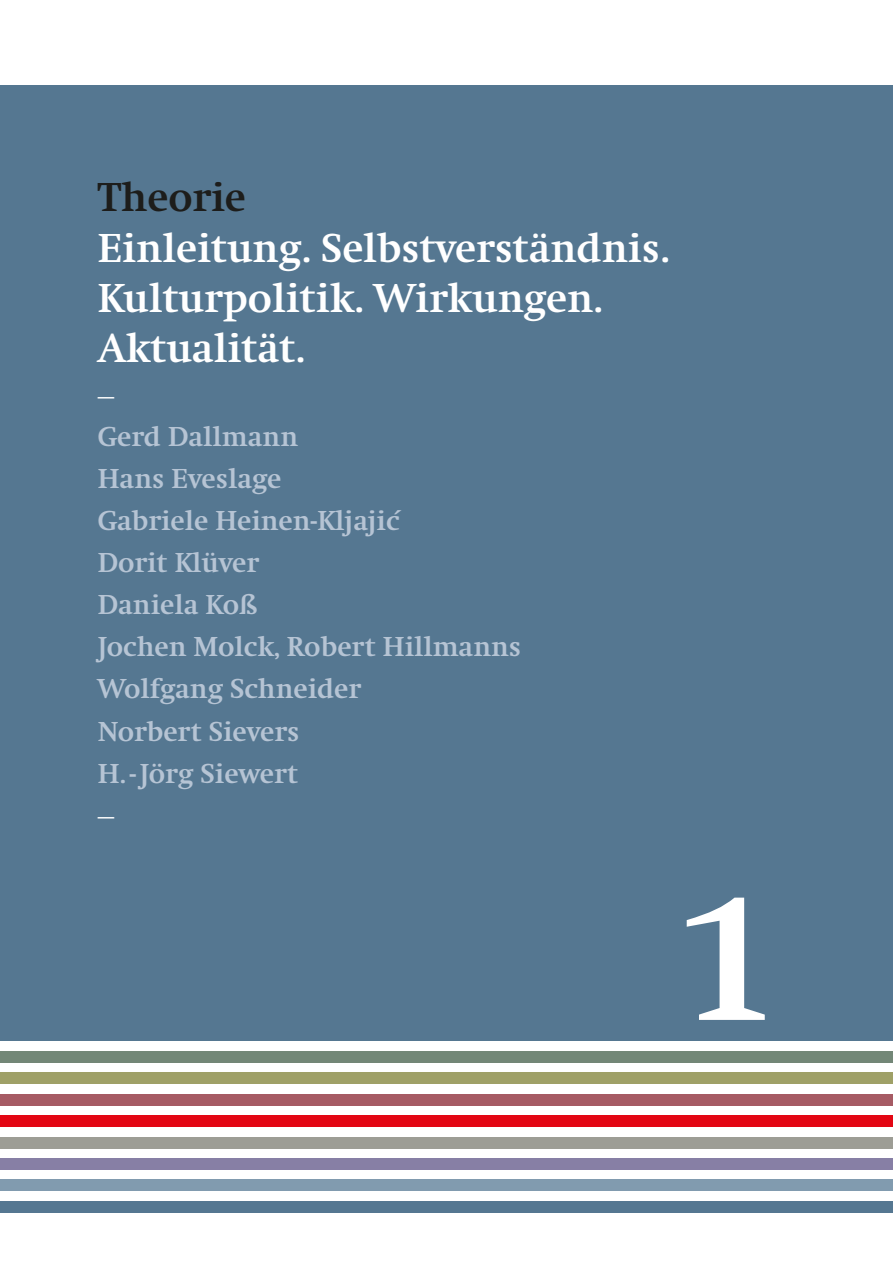
<style>
.page{position:relative;width:893px;height:1263px;background:#fff}
.page>*{position:absolute;margin:0;border:0;box-sizing:border-box;transform-origin:0 0}
.t1{font:700 189px "Swift";color:#fff}
.t2{font:700 42px/50.4px "Swift";color:#fff}
.t3{font:700 42px "Swift";color:#1d1d1b}
.t4{font:700 28.5px/42px "Swift";color:#b6c4d4}
.t5{font:24px "Swift";color:#fff}
</style>
<div class="page">
<div style="left:13px;top:85px;width:880px;height:956px;background:#557791"></div>
<div style="left:13px;top:1051px;width:880px;height:12px;background:#738777"></div>
<div style="left:13px;top:1072px;width:880px;height:12px;background:#9fa067"></div>
<div style="left:13px;top:1094px;width:880px;height:12px;background:#a65b64"></div>
<div style="left:13px;top:1115px;width:880px;height:12px;background:#e30613"></div>
<div style="left:13px;top:1137px;width:880px;height:11px;background:#9d9d95"></div>
<div style="left:13px;top:1158px;width:880px;height:12px;background:#877fa5"></div>
<div style="left:13px;top:1179px;width:880px;height:12px;background:#819baf"></div>
<div style="left:13px;top:1201px;width:880px;height:11px;background:#557791"></div>
<div style="left:0;top:1051px;width:13px;height:12px;background:#738777"></div>
<div style="left:0;top:1072px;width:13px;height:12px;background:#9fa067"></div>
<div style="left:0;top:1094px;width:13px;height:12px;background:#a65b64"></div>
<div style="left:0;top:1115px;width:13px;height:12px;background:#e30613"></div>
<div style="left:0;top:1137px;width:13px;height:11px;background:#9d9d95"></div>
<div style="left:0;top:1158px;width:13px;height:12px;background:#877fa5"></div>
<div style="left:0;top:1179px;width:13px;height:12px;background:#819baf"></div>
<div style="left:0;top:1201px;width:13px;height:11px;background:#557791"></div>
<div style="left:0;top:85px;width:13px;height:956px;background:#557791"></div>
<h2 class="t3" style="left:98px;top:175px;width:150px">Theorie</h2>
<h2 class="t2" style="left:98px;top:223px;width:573px">Einleitung. Selbstverständnis.<br>Kulturpolitik. Wirkungen.<br>Aktualität.</h2>
<p class="t5" style="left:98px;top:384px;width:18px">—</p>
<p class="t4" style="left:98px;top:416px;width:425px">Gerd Dallmann<br>Hans Eveslage<br>Gabriele Heinen-Kljajic ´<br>Dorit Klüver<br>Daniela Koß<br>Jochen Molck, Robert Hillmanns<br>Wolfgang Schneider<br>Norbert Sievers<br>H. -Jörg Siewert</p>
<p class="t5" style="left:98px;top:804px;width:18px">—</p>
<h1 class="t1" style="left:679px;top:855px;width:101px">1</h1>
</div>
